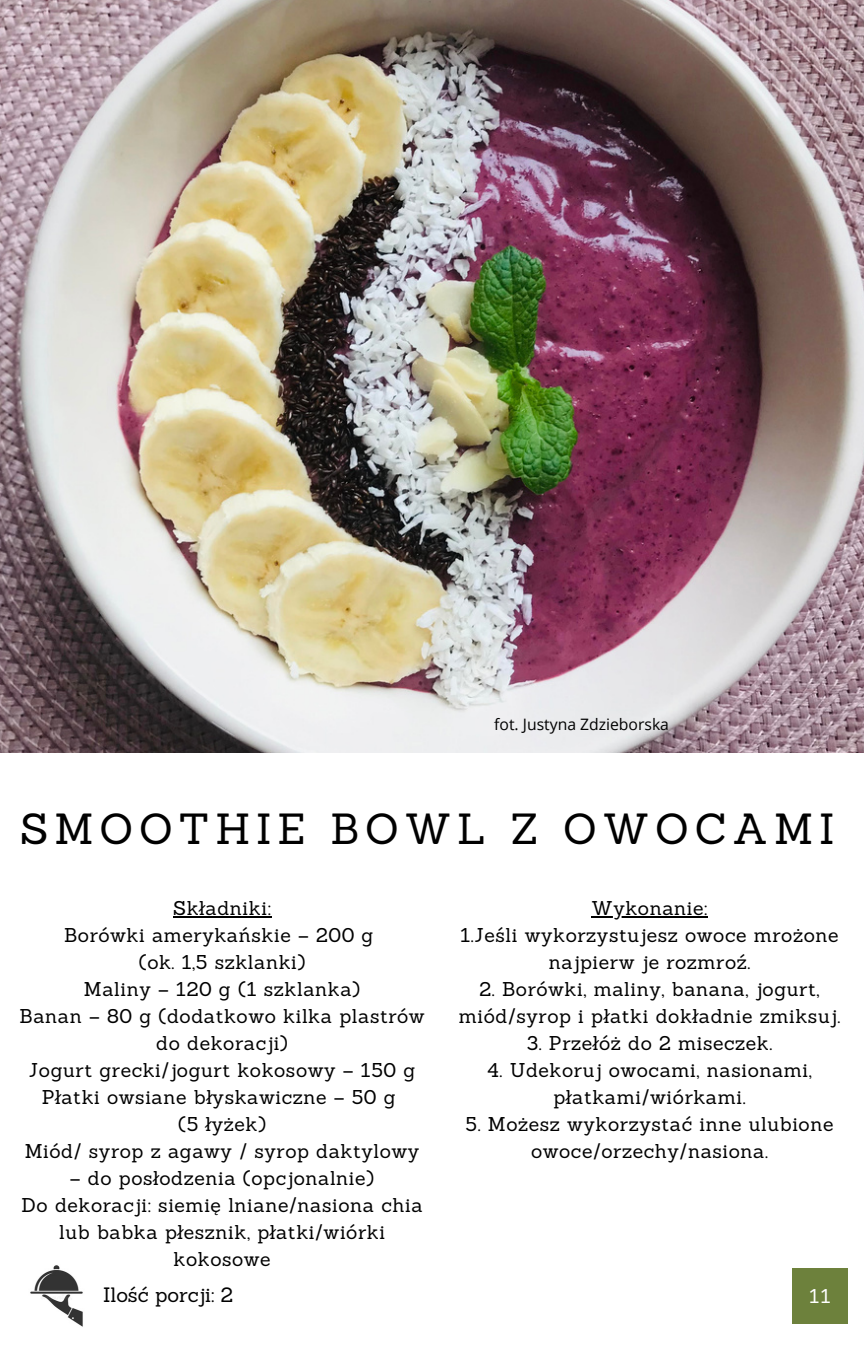
<style>
.page{position:relative;width:864px;height:1350px;background:#fff}
.page>*{position:absolute;margin:0;border:0;box-sizing:border-box;transform-origin:0 0}
.t1{font:42.52px "Sanchez";letter-spacing:.14em;color:#000}
.t2{font:20.25px "Sanchez";color:#000}
.t3{font:19.35px/27px "Sanchez";letter-spacing:.03em;color:#000;text-align:center}
.t4{font:19.35px "Sanchez";color:#fff}
.t5{font:15.75px "Open Sans";color:#000}
</style>
<div class="page">
<img style="left:0;top:0;width:864px;height:753px">
<div style="left:792px;top:1268px;width:56px;height:56px;background:#6d813c"></div>
<hr style="left:592px;top:916px;width:116px;height:2px;background:#000">
<hr style="left:173px;top:916px;width:99px;height:2px;background:#000">
<img style="left:30px;top:1265px;width:53px;height:62px">
<p class="t5" style="left:494px;top:713px;width:176px">fot. Justyna Zdzieborska</p>
<h1 class="t1" style="left:20px;top:801px;width:816px">SMOOTHIE BOWL Z OWOCAMI</h1>
<p class="t3" style="left:20px;top:894px;width:407px">Składniki:<br>Borówki amerykańskie – 200 g<br>(ok. 1,5 szklanki)<br>Maliny – 120 g (1 szklanka)<br>Banan – 80 g (dodatkowo kilka plastrów do dekoracji)<br>Jogurt grecki/jogurt kokosowy – 150 g<br>Płatki owsiane błyskawiczne – 50 g<br>(5 łyżek)<br>Miód/ syrop z agawy / syrop daktylowy</p>
<p class="t3" style="left:22px;top:1164px;width:403px">– do posłodzenia (opcjonalnie)<br>Do dekoracji: siemię lniane/nasiona chia lub babka płesznik, płatki/wiórki kokosowe</p>
<p class="t2" style="left:103px;top:1282px;width:132px">Ilość porcji: 2</p>
<p class="t3" style="left:461px;top:894px;width:380px">Wykonanie:<br>1.Jeśli wykorzystujesz owoce mrożone najpierw je rozmroź.</p>
<p class="t3" style="left:459px;top:975px;width:383px">2. Borówki, maliny, banana, jogurt, miód/syrop i płatki dokładnie zmiksuj.</p>
<p class="t3" style="left:527px;top:1029px;width:247px">3. Przełóż do 2 miseczek.</p>
<p class="t3" style="left:487px;top:1056px;width:326px">4. Udekoruj owocami, nasionami, płatkami/wiórkami.</p>
<p class="t3" style="left:466px;top:1110px;width:369px">5. Możesz wykorzystać inne ulubione owoce/orzechy/nasiona.</p>
<p class="t4" style="left:810px;top:1283px;width:23px">11</p>
</div>
